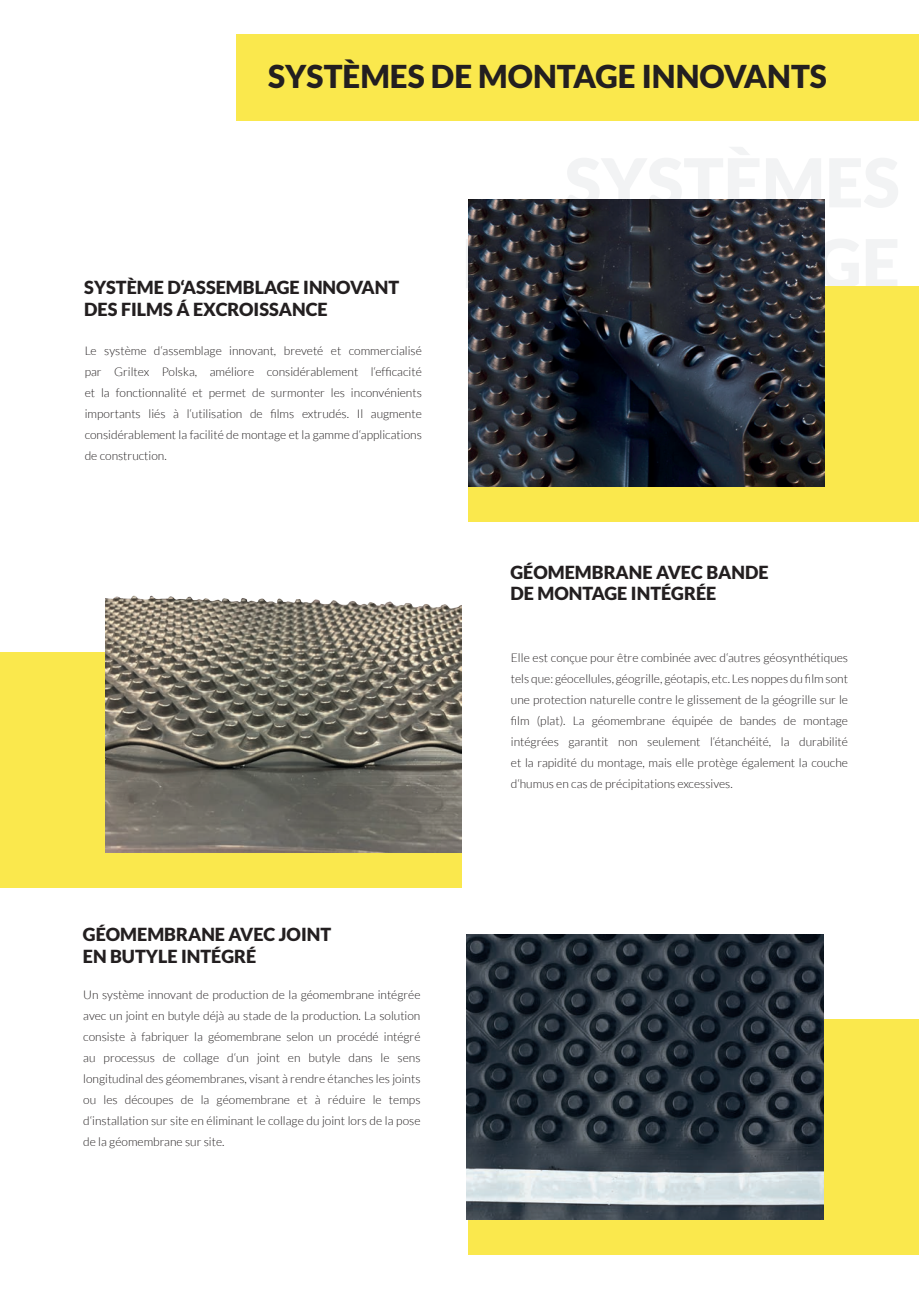
<style>
.page{position:relative;width:919px;height:1289px;background:#fff}
.page>*{position:absolute;margin:0;border:0;box-sizing:border-box;transform-origin:0 0}
.t1{font:900 31.5px "Lato";color:#231f20}
.t2{font:900 18px/21.6px "Lato";color:#231f20}
.t3{font:300 12px/21px "Lato";color:#231f20;text-align:justify}
</style>
<div class="page">
<div style="left:236px;top:34px;width:682px;height:87px;background:#fae84d"></div>
<div style="left:468px;top:286px;width:450px;height:236px;background:#fae84d"></div>
<img style="left:468px;top:200px;width:356px;height:287px">
<div style="left:468px;top:1019px;width:450px;height:235px;background:#fae84d"></div>
<div style="left:0;top:652px;width:461px;height:235px;background:#fae84d"></div>
<img style="left:467px;top:934px;width:355px;height:285px">
<img style="left:106px;top:595px;width:355px;height:257px">
<h1 class="t1" style="left:268px;top:58px;width:560px">SYSTÈMES DE MONTAGE INNOVANTS</h1>
<h2 class="t2" style="left:84px;top:276px;width:316px">SYSTÈME D‘ASSEMBLAGE INNOVANT<br>DES FILMS Á EXCROISSANCE</h2>
<p class="t3" style="left:85px;top:340px;width:339px">Le système d‘assemblage innovant, breveté et commercialisé par Griltex Polska, améliore considérablement l‘efficacité et la fonctionnalité et permet de surmonter les inconvénients importants liés à l‘utilisation de films extrudés. Il augmente considérablement la facilité de montage et la gamme d‘applications de construction.</p>
<h2 class="t2" style="left:83px;top:923px;width:250px">GÉOMEMBRANE AVEC JOINT<br>EN BUTYLE INTÉGRÉ</h2>
<p class="t3" style="left:83px;top:983px;width:339px">Un système innovant de production de la géomembrane intégrée avec un joint en butyle déjà au stade de la production. La solution consiste à fabriquer la géomembrane selon un procédé intégré au processus de collage d‘un joint en butyle dans le sens longitudinal des géomembranes, visant à rendre étanches les joints ou les découpes de la géomembrane et à réduire le temps d‘installation sur site en éliminant le collage du joint lors de la pose de la géomembrane sur site.</p>
<h2 class="t2" style="left:510px;top:560px;width:260px">GÉOMEMBRANE AVEC BANDE<br>DE MONTAGE INTÉGRÉE</h2>
<p class="t3" style="left:511px;top:647px;width:339px">Elle est conçue pour être combinée avec d‘autres géosynthétiques tels que: géocellules, géogrille, géotapis, etc. Les noppes du film sont une protection naturelle contre le glissement de la géogrille sur le film (plat). La géomembrane équipée de bandes de montage intégrées garantit non seulement l‘étanchéité, la durabilité et la rapidité du montage, mais elle protège également la couche d‘humus en cas de précipitations excessives.</p>
</div>
